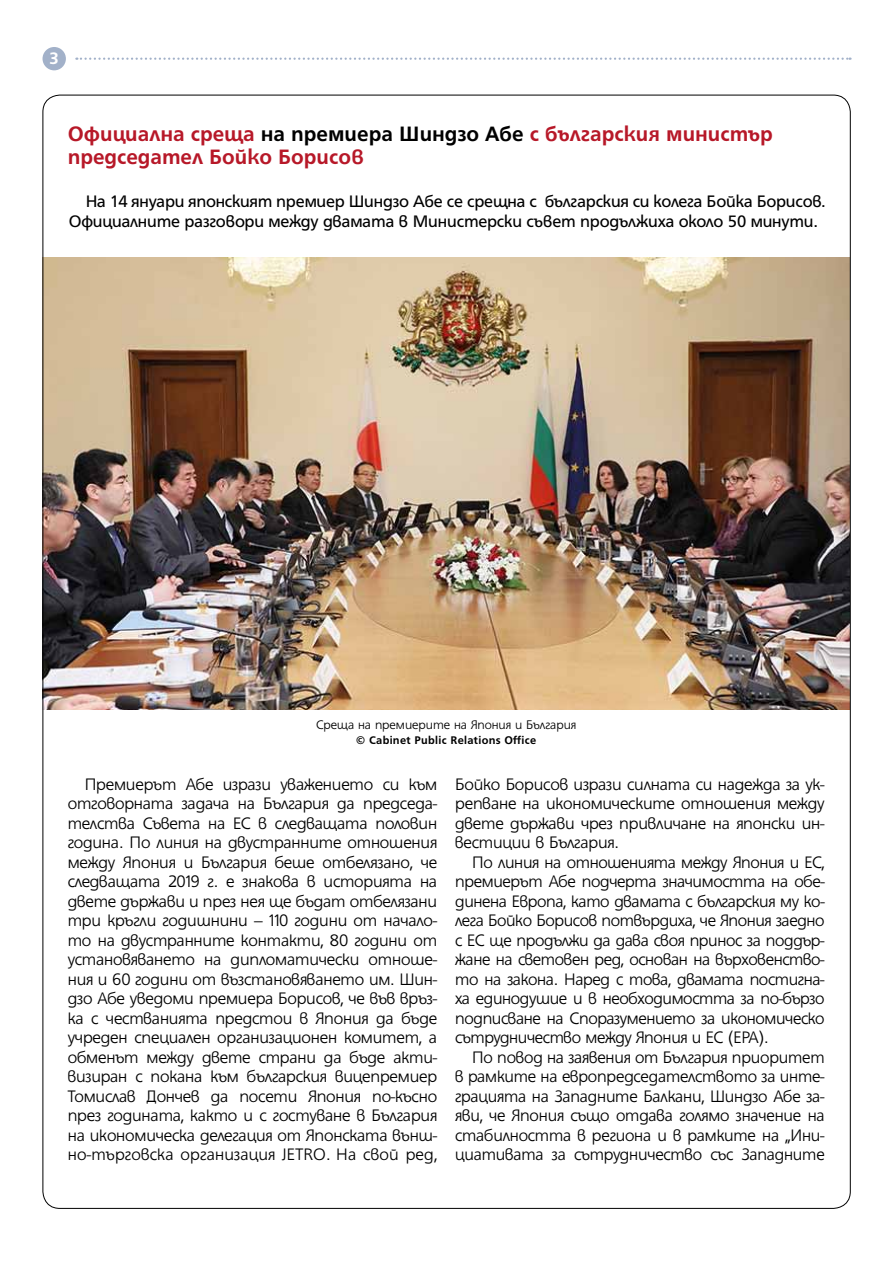
<style>
.page{position:relative;width:893px;height:1263px;background:#fff}
.page>*{position:absolute;margin:0;border:0;box-sizing:border-box;transform-origin:0 0}
.t1{font:700 22.5px/22.5px "HS Grotesk Bg";color:#b71828}
.t2{font:300 18px/19.5px "HS Grotesk Bg";letter-spacing:-.01em;color:#000;text-align:justify}
.t3{font:18px/19.5px "HS Grotesk Bg";letter-spacing:-.01em;color:#000}
.t4{font:700 18px "HS Grotesk Bg";color:#fff}
.t5{font:300 13.5px "HS Grotesk Bg";color:#000}
.t6{font:700 12px "HS Grotesk Bg";letter-spacing:.025em;color:#000}
.s1{color:#000}
</style>
<div class="page">
<img style="left:45px;top:257px;width:804px;height:453px">
<div style="left:43px;top:47px;width:23px;height:23px;background:#a2b1c9;border-radius:50%"></div>
<svg style="left:76px;top:58px;width:774px;height:2px"></svg>
<p class="t4" style="left:50px;top:48px;width:11px">3</p>
<p class="t1" style="left:68px;top:122px;width:707px">Официална среща <span class="s1">на премиера Шиндзо Абе</span> с българския министър председател Бойко Борисов</p>
<p class="t3" style="left:69px;top:192px;width:758px;text-indent:17px">На 14 януари японският премиер Шиндзо Абе се срещна с българския си колега Бойка Борисов.<br>Официалните разговори между двамата в Министерски съвет продължиха около 50 минути.</p>
<p class="t5" style="left:316px;top:717px;width:262px">Среща на премиерите на Япония и България</p>
<p class="t6" style="left:356px;top:733px;width:181px">© Cabinet Public Relations Office</p>
<p class="t2" style="left:68px;top:774px;width:371px;text-indent:17px">Премиерът Абе изрази уважението си към отговорната задача на България да председа&shy;телства Съвета на ЕС в следващата половин година. По линия на двустранните отношения между Япония и България беше отбелязано, че следващата 2019 г. е знакова в историята на двете държави и през нея ще бъдат отбелязани три кръгли годишнини – 110 години от начало&shy;то на двустранните контакти, 80 години от установяването на дипломатически отноше&shy;ния и 60 години от възстановяването им. Шин&shy;дзо Абе уведоми премиера Борисов, че във връз&shy;ка с честванията предстои в Япония да бъде учреден специален организационен комитет, а обменът между двете страни да бъде акти&shy;визиран с покана към българския вицепремиер Томислав Дончев да посети Япония по-късно през годината, както и с гостуване в България на икономическа делегация от Японската външ&shy;но-търговска организация JETRO. На свой ред,</p>
<p class="t2" style="left:455px;top:774px;width:371px">Бойко Борисов изрази силната си надежда за ук-</p>
<p class="t2" style="left:455px;top:793px;width:371px">репване на икономическите отношения между</p>
<p class="t2" style="left:455px;top:813px;width:371px">двете държави чрез привличане на японски ин-</p>
<p class="t2" style="left:455px;top:832px;width:165px">вестиции в България.</p>
<p class="t2" style="left:472px;top:852px;width:354px">По линия на отношенията между Япония и ЕС,</p>
<p class="t2" style="left:455px;top:872px;width:371px">премиерът Абе подчерта значимостта на обе-</p>
<p class="t2" style="left:455px;top:891px;width:371px">динена Европа, като двамата с българския му ко-</p>
<p class="t2" style="left:455px;top:911px;width:371px">лега Бойко Борисов потвърдиха, че Япония заедно</p>
<p class="t2" style="left:455px;top:930px;width:371px">с ЕС ще продължи да дава своя принос за поддър-</p>
<p class="t2" style="left:455px;top:950px;width:371px">жане на световен ред, основан на върховенство-</p>
<p class="t2" style="left:455px;top:969px;width:371px">то на закона. Наред с това, двамата постигна-</p>
<p class="t2" style="left:455px;top:988px;width:371px">ха единодушие и в необходимостта за по-бързо</p>
<p class="t2" style="left:455px;top:1008px;width:371px">подписване на Споразумението за икономическо</p>
<p class="t2" style="left:455px;top:1027px;width:315px">сътрудничество между Япония и ЕС (ЕРА).</p>
<p class="t2" style="left:472px;top:1047px;width:354px">По повод на заявения от България приоритет</p>
<p class="t2" style="left:455px;top:1066px;width:371px">в рамките на европредседателството за инте-</p>
<p class="t2" style="left:455px;top:1086px;width:371px">грацията на Западните Балкани, Шиндзо Абе за-</p>
<p class="t2" style="left:455px;top:1105px;width:371px">яви, че Япония също отдава голямо значение на</p>
<p class="t2" style="left:455px;top:1125px;width:371px">стабилността в региона и в рамките на „Ини-</p>
<p class="t2" style="left:455px;top:1144px;width:371px">циативата за сътрудничество със Западните</p>
</div>
